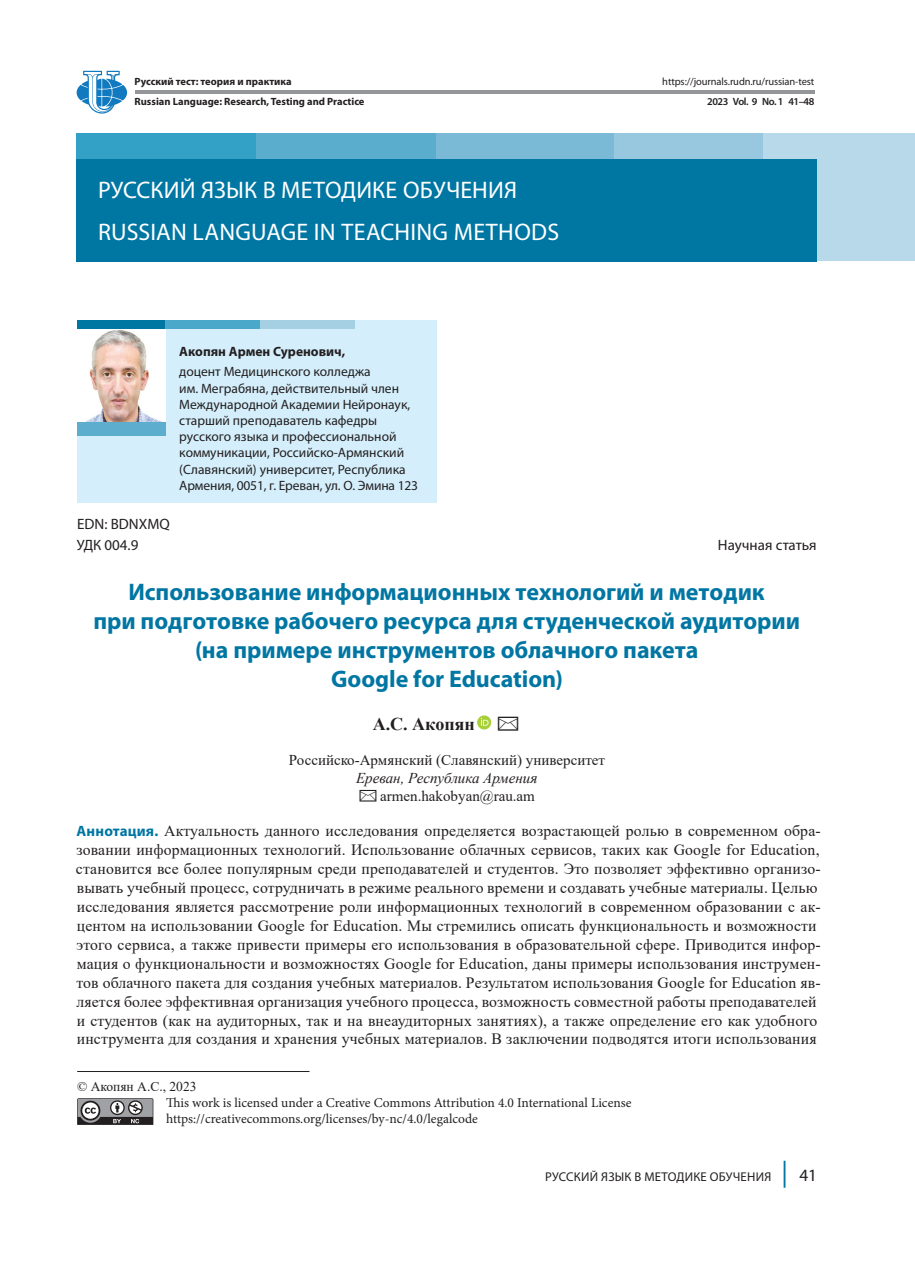
<style>
.page{position:relative;width:915px;height:1276px;background:#fff}
.page>*{position:absolute;margin:0;border:0;box-sizing:border-box;transform-origin:0 0}
.Заголовок_2{font:700 24px/28.8px "Myriad Pro";letter-spacing:-.005em;color:#0076a3;text-align:center}
.Заголовок_1__EN{font:24px "Myriad Pro";letter-spacing:.01em;color:#fff}
.Заголовок_1{font:24px "Myriad Pro";letter-spacing:.005em;color:#fff}
.Авторы{font:700 18px "Times New Roman";color:#231f20}
.Аннотация{font:15.75px/18.9px "Times New Roman";letter-spacing:.01em;color:#231f20}
.Универ{font:15px "Times New Roman";color:#231f20}
.Адрес{font:italic 15px "Times New Roman";color:#231f20}
.Почта{font:15px "Times New Roman";color:#231f20}
.Удк{font:15px "Myriad Pro";color:#231f20}
.EDN{font:15px "Myriad Pro";color:#231f20}
.Блок_автора_2{font:13.5px/16.2px "Myriad Pro";color:#231f20}
.t1{font:13.5px "Minion Pro";color:#231f20}
.Блок_автора_1{font:700 13.5px "Myriad Pro";color:#231f20}
.t2{font:13.5px "Times New Roman";color:#231f20}
.t3{font:12.75px "Myriad Pro";letter-spacing:.02em;color:#231f20}
.t4{font:700 10.5px/19.5px "Myriad Pro";color:#231f20}
.t5{font:10.5px "Myriad Pro";letter-spacing:-.01em;color:#231f20}
.t6{font:600 10.5px "Myriad Pro";letter-spacing:-.04em;color:#231f20}
.s1{font-family:"Myriad Pro";font-weight:700;font-size:15px;color:#0076a3}
.s2{font-size:27px;color:#0076a3}
.s3{font-size:17.25px}
</style>
<div class="page">
<hr style="left:134px;top:90px;width:680px;height:3px;background:#939598">
<svg style="left:77px;top:71px;width:50px;height:43px"></svg>
<div style="left:77px;top:133px;width:179px;height:128px;background:#33a1c5"></div>
<div style="left:256px;top:133px;width:180px;height:128px;background:#5aadcd"></div>
<div style="left:436px;top:133px;width:177px;height:128px;background:#7abad6"></div>
<div style="left:613px;top:133px;width:203px;height:128px;background:#98c8df"></div>
<div style="left:763px;top:133px;width:151px;height:128px;background:#b8d9e9"></div>
<div style="left:77px;top:159px;width:739px;height:102px;background:#0076a3"></div>
<div style="left:77px;top:320px;width:359px;height:182px;background:#d4effb"></div>
<img style="left:77px;top:329px;width:88px;height:94px">
<div style="left:77px;top:320px;width:88px;height:9px;background:#0076a3"></div>
<div style="left:165px;top:320px;width:95px;height:9px;background:#4aa8ca"></div>
<div style="left:260px;top:320px;width:95px;height:9px;background:#a5cfe3"></div>
<div style="left:77px;top:423px;width:88px;height:13px;background:#5daece"></div>
<svg style="left:477px;top:715px;width:14px;height:14px"></svg>
<svg style="left:480px;top:718px;width:8px;height:7px"></svg>
<hr style="left:77px;top:1071px;width:232px;height:1px;background:#231f20">
<svg style="left:77px;top:1098px;width:76px;height:27px;background:#7d7c7e"></svg>
<p class="t4" style="left:134px;top:71px;width:231px">Русский тест: теория и практика<br>Russian Language: Research, Testing and Practice</p>
<p class="Заголовок_1" style="left:98px;top:175px;width:41px">РУССКИЙ</p>
<p class="Заголовок_1" style="left:201px;top:175px;width:15px">ЯЗЫК</p>
<p class="Заголовок_1" style="left:262px;top:175px;width:94px">ВМЕТОДИКЕ</p>
<p class="Заголовок_1" style="left:403px;top:175px;width:99px">ОБУЧЕНИЯ</p>
<p class="Заголовок_1__EN" style="left:98px;top:217px;width:462px">RUSSIAN LANGUAGE IN TEACHING METHODS</p>
<p class="Блок_автора_1" style="left:179px;top:342px;width:167px">Акопян Армен Суренович,</p>
<p class="Блок_автора_2" style="left:179px;top:363px;width:240px">доцент Медицинского колледжа<br>им. Меграбяна, действительный член Международной Академии Нейронаук, старший преподаватель кафедры русского языка и профессиональной коммуникации, Российско-Армянский (Славянский) университет, Республика Армения, 0051, г. Ереван, ул. О. Эмина 123</p>
<p class="t5" style="left:662px;top:75px;width:153px">https://journals.rudn.ru/russian-test</p>
<p class="t6" style="left:707px;top:94px;width:109px">2023 Vol. 9 No. 1 41–48</p>
<p class="EDN" style="left:77px;top:515px;width:94px">EDN: BDNXMQ</p>
<p class="Удк" style="left:77px;top:536px;width:63px">УДК 004.9</p>
<p class="Удк" style="left:717px;top:536px;width:100px">Научная статья</p>
<p class="Заголовок_2" style="left:93px;top:577px;width:708px">Использование информационных технологий и методик<br>при подготовке рабочего ресурса для студенческой аудитории (на примере инструментов облачного пакета<br>Google for Education)</p>
<p class="Авторы" style="left:372px;top:710px;width:149px">А.С. Акопян ✉</p>
<p class="Универ" style="left:289px;top:749px;width:318px">Российско-Армянский (Славянский) университет</p>
<p class="Адрес" style="left:356px;top:767px;width:183px">Ереван, Республика Армения</p>
<p class="Почта" style="left:357px;top:785px;width:179px">✉armen.hakobyan@rau.am</p>
<p class="Аннотация" style="left:76px;top:821px;width:746px"><span class="s1">Аннотация.</span> Актуальность данного исследования определяется возрастающей ролью в современном обра&shy;зовании информационных технологий. Использование облачных сервисов, таких как Google for Education, становится все более популярным среди преподавателей и студентов. Это позволяет эффективно организо&shy;вывать учебный процесс, сотрудничать в режиме реального времени и создавать учебные материалы. Целью исследования является рассмотрение роли информационных технологий в современном образовании с ак&shy;центом на использовании Google for Education. Мы стремились описать функциональность и возможности этого сервиса, а также привести примеры его использования в образовательной сфере. Приводится инфор&shy;мация о функциональности и возможностях Google for Education, даны примеры использования инструмен&shy;тов облачного пакета для создания учебных материалов. Результатом использования Google for Education яв&shy;ляется более эффективная организация учебного процесса, возможность совместной работы преподавателей и студентов (как на аудиторных, так и на внеаудиторных занятиях), а также определение его как удобного инструмента для создания и хранения учебных материалов. В заключении подводятся итоги использования</p>
<p class="t2" style="left:77px;top:1076px;width:121px">© Акопян А.С., 2023</p>
<p class="t1" style="left:166px;top:1093px;width:467px">This work is licensed under a Creative Commons Attribution 4.0 International License</p>
<p class="t1" style="left:166px;top:1109px;width:313px">https://creativecommons.org/licenses/by-nc/4.0/legalcode</p>
<p class="t3" style="left:545px;top:1169px;width:273px">Русский язык в методике обучения <span class="s2">|</span> <span class="s3">41</span></p>
</div>
